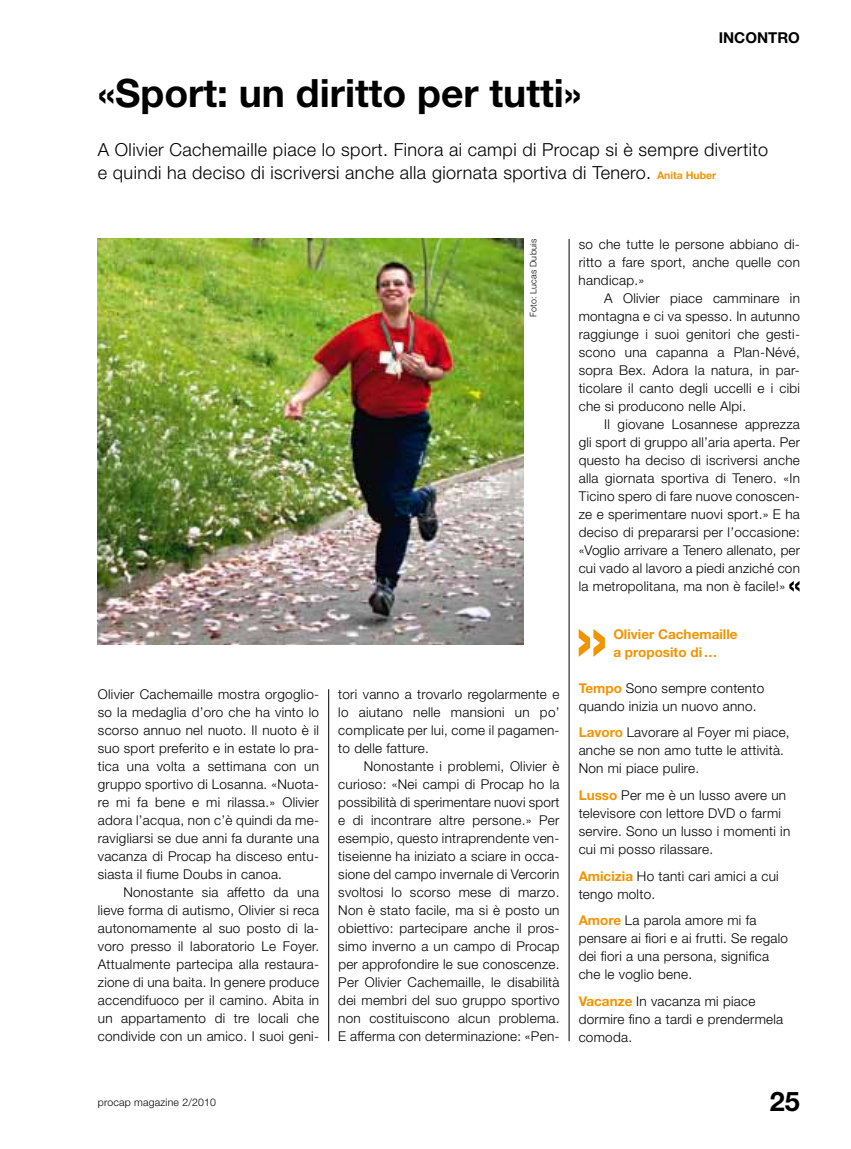
<style>
.page{position:relative;width:851px;height:1149px;background:#fff}
.page>*{position:absolute;margin:0;border:0;box-sizing:border-box;transform-origin:0 0}
.t1{font:700 39px "Helvetica Neue LT";color:#000}
.t2{font:700 27px "Helvetica Neue LT";color:#000}
.t3{font:300 18px/23.2px "Helvetica Neue LT";letter-spacing:.02em;color:#000}
.t4{font:700 15px "Helvetica Neue LT";color:#000}
.t5{font:300 13.5px/18px "Helvetica Neue LT";letter-spacing:.02em;color:#000;text-align:justify}
.t6{font:700 13.5px/18px "Helvetica Neue LT";color:#f29400}
.t7{font:300 10.5px "Helvetica Neue LT";letter-spacing:.02em;color:#000}
.t8{font:300 9px "Helvetica Neue LT";letter-spacing:.02em;color:#000}
.s1{font-weight:700;font-size:10.5px;color:#f29400}
.s2{font-weight:700;color:#f29400}
</style>
<div class="page">
<hr style="left:568px;top:239px;width:1px;height:801px;background:#000">
<hr style="left:328px;top:689px;width:1px;height:351px;background:#000">
<svg style="left:789px;top:581px;width:10px;height:10px"></svg>
<svg style="left:578px;top:629px;width:26px;height:27px"></svg>
<img style="left:98px;top:239px;width:425px;height:405px">
<p class="t4" style="left:718px;top:28px;width:83px">INCONTRO</p>
<h1 class="t1" style="left:98px;top:69px;width:485px">«Sport: un diritto per tutti»</h1>
<h3 class="t3" style="left:98px;top:137px;width:671px">A Olivier Cachemaille piace lo sport. Finora ai campi di Procap si è sempre divertito e quindi ha deciso di iscriversi anche alla giornata sportiva di Tenero. <span class="s1">Anita Huber</span></h3>
<p class="t5" style="left:98px;top:684px;width:223px">Olivier Cachemaille mostra orgoglio&shy;so la medaglia d’oro che ha vinto lo scorso annuo nel nuoto. Il nuoto è il suo sport preferito e in estate lo pra&shy;tica una volta a settimana con un gruppo sportivo di Losanna. «Nuota&shy;re mi fa bene e mi rilassa.» Olivier adora l’acqua, non c’è quindi da me&shy;ravigliarsi se due anni fa durante una vacanza di Procap ha disceso entu&shy;siasta il fiume Doubs in canoa.</p>
<p class="t5" style="left:98px;top:882px;width:223px;text-indent:26px">Nonostante sia affetto da una lieve forma di autismo, Olivier si reca autonomamente al suo posto di la&shy;voro presso il laboratorio Le Foyer.<br>Attualmente partecipa alla restaura&shy;zione di una baita. In genere produce accendifuoco per il camino. Abita in un appartamento di tre locali che condivide con un amico. I suoi geni-</p>
<p class="t8" style="left:527px;top:317px;width:80px;rotate:-90deg">Foto: Lucas Dubuis</p>
<p class="t5" style="left:338px;top:684px;width:223px">tori vanno a trovarlo regolarmente e lo aiutano nelle mansioni un po’ complicate per lui, come il pagamen&shy;to delle fatture.</p>
<p class="t5" style="left:338px;top:756px;width:223px;text-indent:26px">Nonostante i problemi, Olivier è curioso: «Nei campi di Procap ho la possibilità di sperimentare nuovi sport e di incontrare altre persone.» Per esempio, questo intraprendente ven&shy;tiseienne ha iniziato a sciare in occa&shy;sione del campo invernale di Vercorin svoltosi lo scorso mese di marzo.<br>Non è stato facile, ma si è posto un obiettivo: partecipare anche il pros&shy;simo inverno a un campo di Procap per approfondire le sue conoscenze.<br>Per Olivier Cachemaille, le disabilità dei membri del suo gruppo sportivo non costituiscono alcun problema.<br>E afferma con determinazione: «Pen-</p>
<p class="t5" style="left:578px;top:234px;width:223px">so che tutte le persone abbiano di&shy;ritto a fare sport, anche quelle con handicap.»</p>
<p class="t5" style="left:578px;top:288px;width:223px;text-indent:25px">A Olivier piace camminare in montagna e ci va spesso. In autunno raggiunge i suoi genitori che gesti&shy;scono una capanna a Plan-Névé, sopra Bex. Adora la natura, in par&shy;ticolare il canto degli uccelli e i cibi che si producono nelle Alpi.</p>
<p class="t5" style="left:578px;top:414px;width:223px;text-indent:26px">Il giovane Losannese apprezza gli sport di gruppo all’aria aperta. Per questo ha deciso di iscriversi anche alla giornata sportiva di Tenero. «In Ticino spero di fare nuove conoscen&shy;ze e sperimentare nuovi sport.» E ha deciso di prepararsi per l’occasione: «Voglio arrivare a Tenero allenato, per cui vado al lavoro a piedi anziché con la metropolitana, ma non è facile!»</p>
<p class="t6" style="left:613px;top:624px;width:126px">Olivier Cachemaille a proposito di…</p>
<p class="t5" style="left:578px;top:678px;width:187px"><span class="s2">Tempo</span> Sono sempre contento quando inizia un nuovo anno.</p>
<p class="t5" style="left:578px;top:723px;width:212px;text-align:left"><span class="s2">Lavoro</span> Lavorare al Foyer mi piace, anche se non amo tutte le attività.<br>Non mi piace pulire.</p>
<p class="t5" style="left:578px;top:785px;width:213px;text-align:left"><span class="s2">Lusso</span> Per me è un lusso avere un televisore con lettore DVD o farmi servire. Sono un lusso i momenti in cui mi posso rilassare.</p>
<p class="t5" style="left:578px;top:866px;width:201px"><span class="s2">Amicizia</span> Ho tanti cari amici a cui tengo molto.</p>
<p class="t5" style="left:578px;top:910px;width:211px;text-align:left"><span class="s2">Amore</span> La parola amore mi fa pensare ai fiori e ai frutti. Se regalo dei fiori a una persona, significa che le voglio bene.</p>
<p class="t5" style="left:578px;top:991px;width:206px;text-align:left"><span class="s2">Vacanze</span> In vacanza mi piace dormire fino a tardi e prendermela comoda.</p>
<p class="t7" style="left:98px;top:1095px;width:120px">procap magazine 2/2010</p>
<h2 class="t2" style="left:769px;top:1083px;width:32px">25</h2>
</div>
